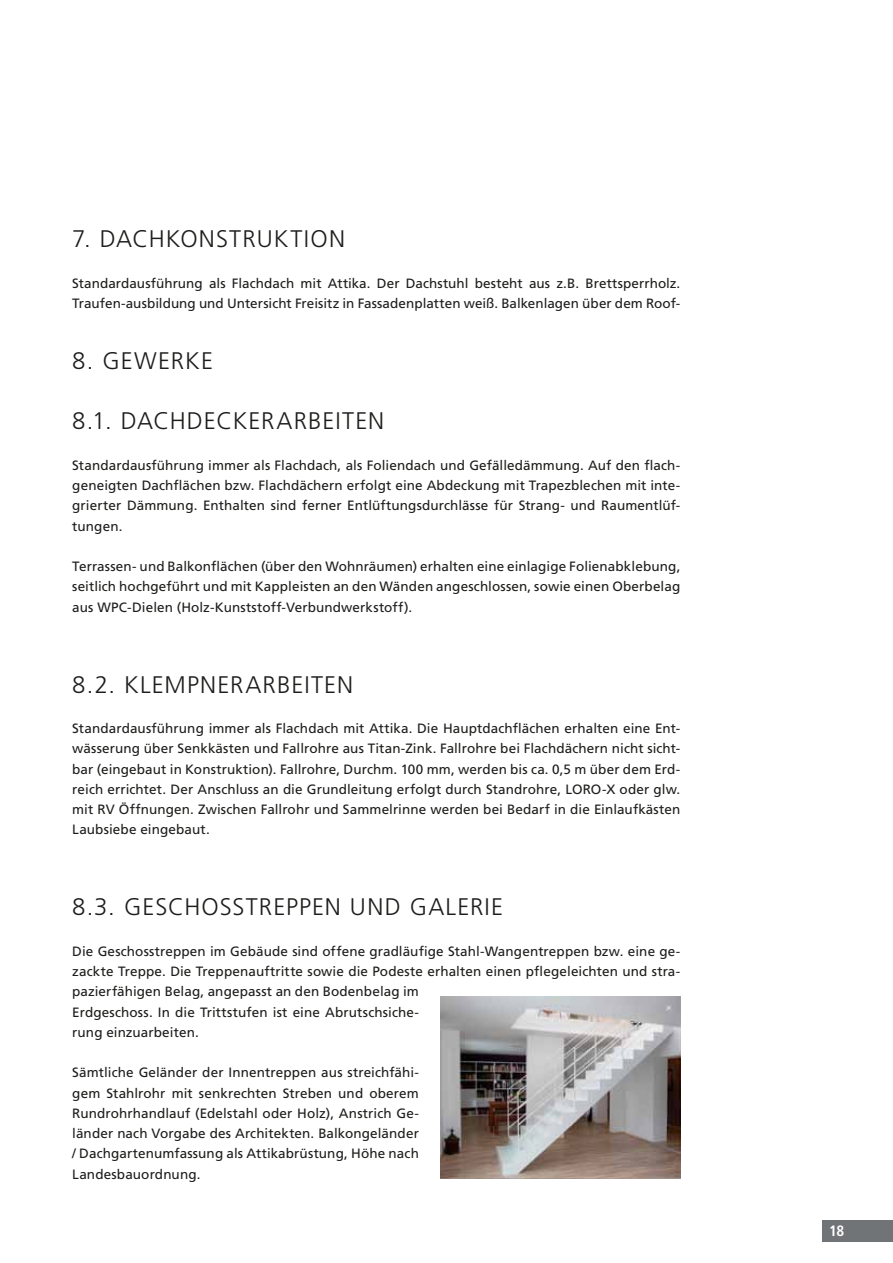
<style>
.page{position:relative;width:893px;height:1263px;background:#fff}
.page>*{position:absolute;margin:0;border:0;box-sizing:border-box;transform-origin:0 0}
.t1{font:300 24px "Frutiger LT Std";letter-spacing:.04em;color:#1d1d1b}
.t2{font:700 condensed 15px "Frutiger LT Std";color:#fff}
.t3{font:13.5px/20.2px "Frutiger LT Std";letter-spacing:.005em;color:#1d1d1b;text-align:justify}
</style>
<div class="page">
<div style="left:823px;top:1220px;width:70px;height:22px;background:#717476"></div>
<img style="left:440px;top:996px;width:240px;height:183px">
<h1 class="t1" style="left:72px;top:225px;width:60px">7. DACHKONSTRUKTION</h1>
<p class="t3" style="left:72px;top:273px;width:610px">Standardausführung als Flachdach mit Attika. Der Dachstuhl besteht aus z.B. Brettsperrholz.<br>Traufen-ausbildung und Untersicht Freisitz in Fassadenplatten weiß. Balkenlagen über dem Roof-</p>
<h1 class="t1" style="left:72px;top:347px;width:65px">8. GEWERKE</h1>
<h1 class="t1" style="left:72px;top:407px;width:81px">8.1. DACHDECKERARBEITEN</h1>
<p class="t3" style="left:72px;top:455px;width:610px">Standardausführung immer als Flachdach, als Foliendach und Gefälledämmung. Auf den flach&shy;geneigten Dachflächen bzw. Flachdächern erfolgt eine Abdeckung mit Trapezblechen mit inte&shy;grierter Dämmung. Enthalten sind ferner Entlüftungsdurchlässe für Strang- und Raumentlüf&shy;tungen.</p>
<p class="t3" style="left:72px;top:556px;width:610px">Terrassen- und Balkonflächen (über den Wohnräumen) erhalten eine einlagige Folienabklebung, seitlich hochgeführt und mit Kappleisten an den Wänden angeschlossen, sowie einen Oberbelag aus WPC-Dielen (Holz-Kunststoff-Verbundwerkstoff).</p>
<h1 class="t1" style="left:72px;top:671px;width:83px">8.2. KLEMPNERARBEITEN</h1>
<p class="t3" style="left:72px;top:718px;width:610px">Standardausführung immer als Flachdach mit Attika. Die Hauptdachflächen erhalten eine Ent&shy;wässerung über Senkkästen und Fallrohre aus Titan-Zink. Fallrohre bei Flachdächern nicht sicht&shy;bar (eingebaut in Konstruktion). Fallrohre, Durchm. 100 mm, werden bis ca. 0,5 m über dem Erd&shy;reich errichtet. Der Anschluss an die Grundleitung erfolgt durch Standrohre, LORO-X oder glw. mit RV Öffnungen. Zwischen Fallrohr und Sammelrinne werden bei Bedarf in die Einlaufkästen Laubsiebe eingebaut.</p>
<h1 class="t1" style="left:72px;top:893px;width:85px">8.3. GESCHOSSTREPPEN</h1>
<h1 class="t1" style="left:350px;top:893px;width:17px">UND</h1>
<h1 class="t1" style="left:410px;top:893px;width:32px">GALERIE</h1>
<p class="t3" style="left:72px;top:941px;width:610px;text-align:left">Die Geschosstreppen im Gebäude sind offene gradläufige Stahl-Wangentreppen bzw. eine ge&shy;zackte Treppe. Die Treppenauftritte sowie die Podeste erhalten einen pflegeleichten und stra&shy;pazierfähigen Belag, angepasst an den Bodenbelag im<br>Erdgeschoss. In die Trittstufen ist eine Abrutschsiche-<br>rung einzuarbeiten.</p>
<p class="t3" style="left:72px;top:1063px;width:348px">Sämtliche Geländer der Innentreppen aus streichfähi&shy;gem Stahlrohr mit senkrechten Streben und oberem Rundrohrhandlauf (Edelstahl oder Holz), Anstrich Ge&shy;länder nach Vorgabe des Architekten. Balkongeländer / Dachgartenumfassung als Attikabrüstung, Höhe nach Landesbauordnung.</p>
<p class="t2" style="left:829px;top:1222px;width:17px">18</p>
</div>
